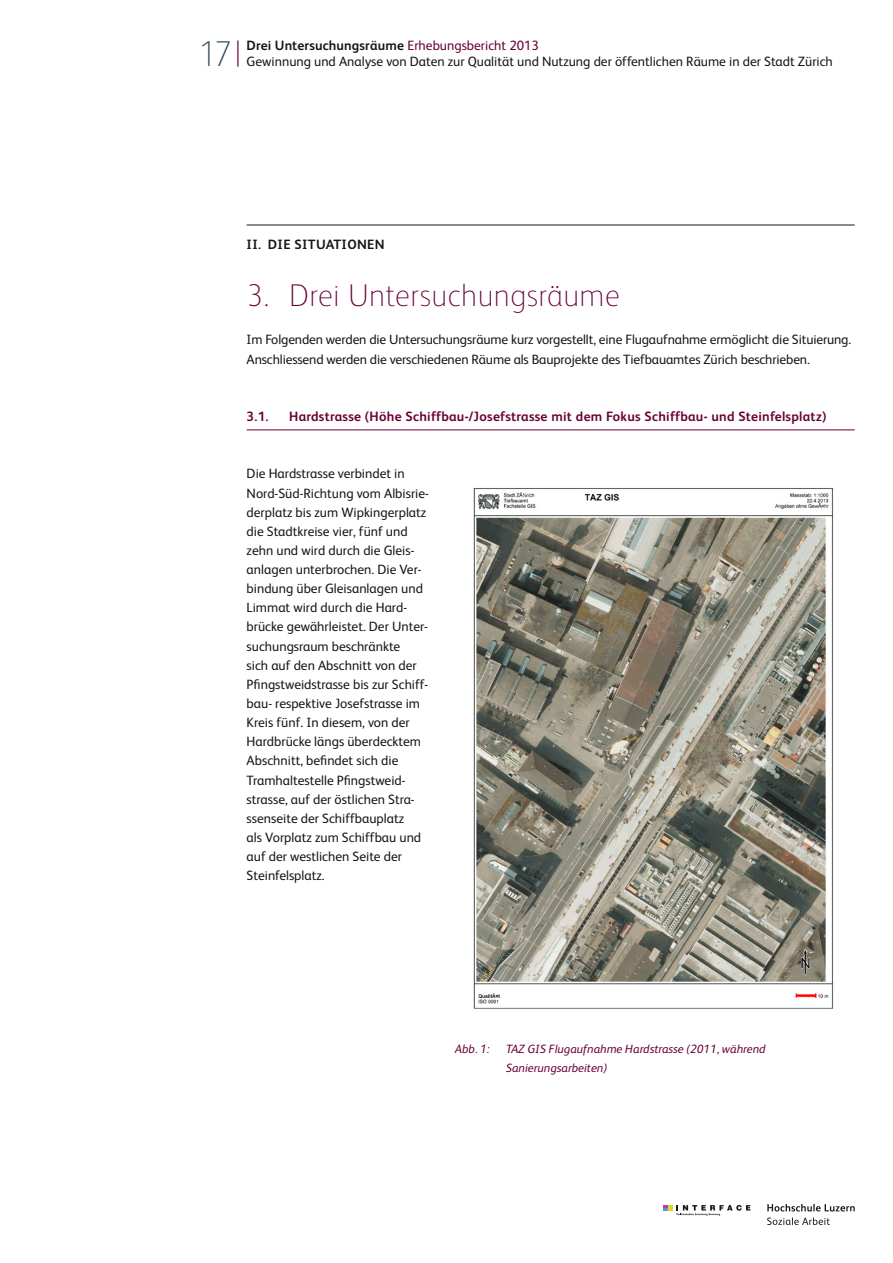
<style>
.page{position:relative;width:893px;height:1263px;background:#fff}
.page>*{position:absolute;margin:0;border:0;box-sizing:border-box;transform-origin:0 0}
.t1{font:100 36px "FS Albert";color:#304956}
.t2{font:100 31.5px "FS Albert";letter-spacing:.015em;color:#690036}
.t3{font:13.5px/19.2px "FS Albert";color:#181716}
.t4{font:700 13.5px "FS Albert";letter-spacing:.02em;color:#690036}
.t5{font:700 13.5px "FS Albert";letter-spacing:.01em;color:#181716}
.t6{font:italic 12px/19.2px "FS Albert";color:#690036}
.s1{color:#690036}
.s2{font-weight:400;color:#690036}
</style>
<div class="page">
<svg style="left:663px;top:1205px;width:87px;height:11px"></svg>
<svg style="left:767px;top:1217px;width:63px;height:8px"></svg>
<svg style="left:767px;top:1204px;width:88px;height:7px"></svg>
<hr style="left:247px;top:225px;width:608px;height:1px;background:#181716">
<hr style="left:247px;top:429px;width:608px;height:1px;background:#690036">
<img style="left:473px;top:488px;width:361px;height:521px">
<h1 class="t1" style="left:198px;top:30px;width:45px">17<span class="s1">|</span></h1>
<p class="t5" style="left:247px;top:36px;width:294px">Drei Untersuchungsräume <span class="s2">Erhebungsbericht 2013</span></p>
<p class="t3" style="left:247px;top:52px;width:588px">Gewinnung und Analyse von Daten zur Qualität und Nutzung der öffentlichen Räume in der Stadt Zürich</p>
<p class="t5" style="left:247px;top:235px;width:140px">II. DIE SITUATIONEN</p>
<h2 class="t2" style="left:247px;top:275px;width:375px">3. Drei Untersuchungsräume</h2>
<p class="t3" style="left:247px;top:330px;width:606px">Im Folgenden werden die Untersuchungsräume kurz vorgestellt, eine Flugaufnahme ermöglicht die Situierung.<br>Anschliessend werden die verschiedenen Räume als Bauprojekte des Tiefbauamtes Zürich beschrieben.</p>
<p class="t4" style="left:247px;top:407px;width:23px">3.1.</p>
<p class="t4" style="left:289px;top:407px;width:539px">Hardstrasse (Höhe Schiffbau-/Josefstrasse mit dem Fokus Schiffbau- und Steinfelsplatz)</p>
<p class="t3" style="left:247px;top:463px;width:183px">Die Hardstrasse verbindet in<br>Nord-Süd-Richtung vom Albisrie&shy;derplatz bis zum Wipkingerplatz die Stadtkreise vier, fünf und zehn und wird durch die Gleis&shy;anlagen unterbrochen. Die Ver&shy;bindung über Gleisanlagen und<br>Limmat wird durch die Hard&shy;brücke gewährleistet. Der Unter&shy;suchungsraum beschränkte<br>sich auf den Abschnitt von der<br>Pfingstweidstrasse bis zur Schiff&shy;bau- respektive Josefstrasse im<br>Kreis fünf. In diesem, von der<br>Hardbrücke längs überdecktem<br>Abschnitt, befindet sich die<br>Tramhaltestelle Pfingstweid&shy;strasse, auf der östlichen Stra&shy;ssenseite der Schiffbauplatz<br>als Vorplatz zum Schiffbau und auf der westlichen Seite der<br>Steinfelsplatz.</p>
<p class="t6" style="left:455px;top:1038px;width:36px">Abb. 1:</p>
<p class="t6" style="left:506px;top:1038px;width:261px">TAZ GIS Flugaufnahme Hardstrasse (2011, während<br>Sanierungsarbeiten)</p>
</div>
